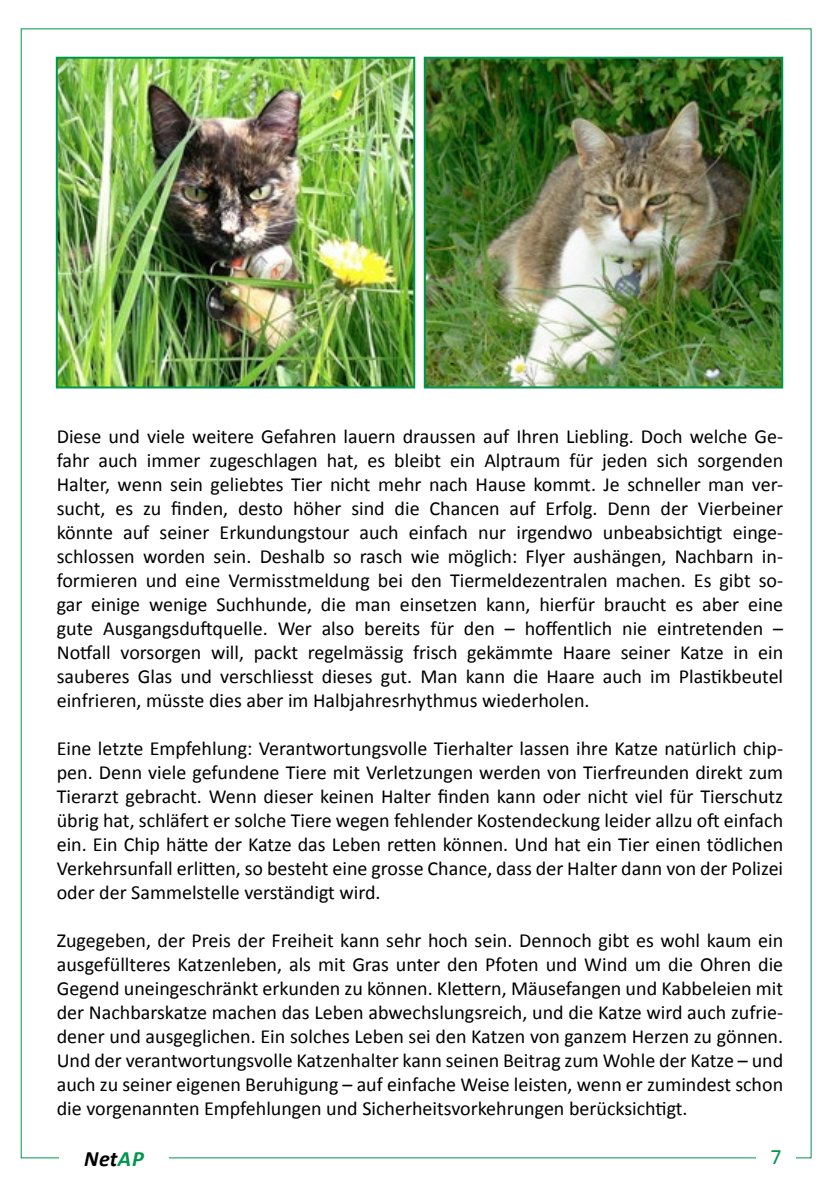
<style>
.page{position:relative;width:840px;height:1191px;background:#fff}
.page>*{position:absolute;margin:0;border:0;box-sizing:border-box;transform-origin:0 0}
.t1{font:italic 700 22px "Calibri";letter-spacing:.02em;color:#000}
.t2{font:22px "Calibri";color:#00964b}
.t3{font:20px/24px "Calibri";color:#000;text-align:justify}
.s1{color:#00964b}
</style>
<div class="page">
<img style="left:59px;top:60px;width:353px;height:325px">
<div style="left:56px;top:57px;width:359px;height:331px;border:2px solid #00964b"></div>
<img style="left:426px;top:60px;width:353px;height:325px">
<div style="left:423px;top:57px;width:359px;height:331px;border:2px solid #00964b"></div>
<p class="t3" style="left:57px;top:423px;width:727px">Diese und viele weitere Gefahren lauern draussen auf Ihren Liebling. Doch welche Ge&shy;fahr auch immer zugeschlagen hat, es bleibt ein Alptraum für jeden sich sorgenden Halter, wenn sein geliebtes Tier nicht mehr nach Hause kommt. Je schneller man ver&shy;sucht, es zu finden, desto höher sind die Chancen auf Erfolg. Denn der Vierbeiner könnte auf seiner Erkundungstour auch einfach nur irgendwo unbeabsichtigt einge&shy;schlossen worden sein. Deshalb so rasch wie möglich: Flyer aushängen, Nachbarn in&shy;formieren und eine Vermisstmeldung bei den Tiermeldezentralen machen. Es gibt so&shy;gar einige wenige Suchhunde, die man einsetzen kann, hierfür braucht es aber eine gute Ausgangsduftquelle. Wer also bereits für den – hoffentlich nie eintretenden – Notfall vorsorgen will, packt regelmässig frisch gekämmte Haare seiner Katze in ein sauberes Glas und verschliesst dieses gut. Man kann die Haare auch im Plastikbeutel einfrieren, müsste dies aber im Halbjahresrhythmus wiederholen.</p>
<p class="t3" style="left:57px;top:735px;width:727px">Eine letzte Empfehlung: Verantwortungsvolle Tierhalter lassen ihre Katze natürlich chip&shy;pen. Denn viele gefundene Tiere mit Verletzungen werden von Tierfreunden direkt zum Tierarzt gebracht. Wenn dieser keinen Halter finden kann oder nicht viel für Tierschutz übrig hat, schläfert er solche Tiere wegen fehlender Kostendeckung leider allzu oft einfach ein. Ein Chip hätte der Katze das Leben retten können. Und hat ein Tier einen tödlichen Verkehrsunfall erlitten, so besteht eine grosse Chance, dass der Halter dann von der Polizei oder der Sammelstelle verständigt wird.</p>
<p class="t3" style="left:57px;top:927px;width:727px">Zugegeben, der Preis der Freiheit kann sehr hoch sein. Dennoch gibt es wohl kaum ein ausgefüllteres Katzenleben, als mit Gras unter den Pfoten und Wind um die Ohren die Gegend uneingeschränkt erkunden zu können. Klettern, Mäusefangen und Kabbeleien mit der Nachbarskatze machen das Leben abwechslungsreich, und die Katze wird auch zufrie&shy;dener und ausgeglichen. Ein solches Leben sei den Katzen von ganzem Herzen zu gönnen.<br>Und der verantwortungsvolle Katzenhalter kann seinen Beitrag zum Wohle der Katze – und auch zu seiner eigenen Beruhigung – auf einfache Weise leisten, wenn er zumindest schon die vorgenannten Empfehlungen und Sicherheitsvorkehrungen berücksichtigt.</p>
<p class="t1" style="left:84px;top:1145px;width:61px">Net<span class="s1">AP</span></p>
<p class="t2" style="left:770px;top:1143px;width:13px">7</p>
</div>
